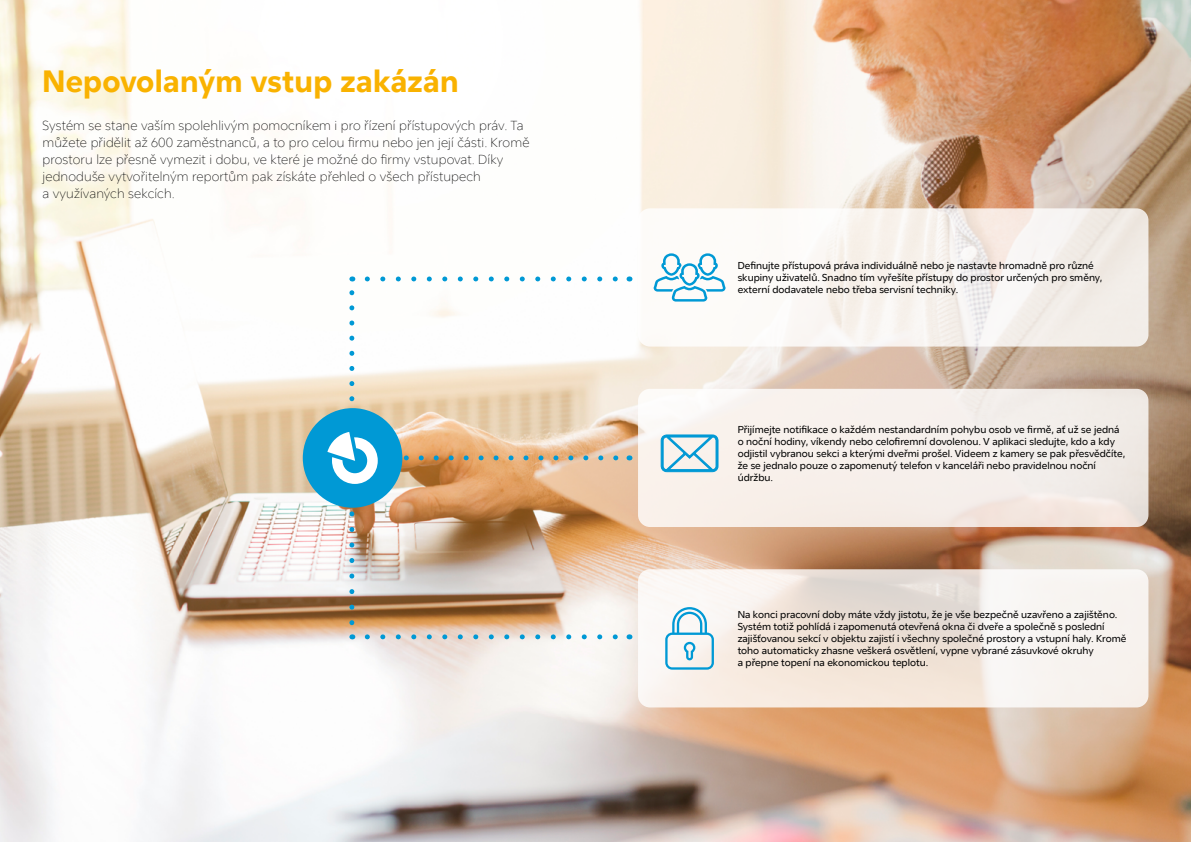
<style>
.page{position:relative;width:1191px;height:842px;background:#fff}
.page>*{position:absolute;margin:0;border:0;box-sizing:border-box;transform-origin:0 0}
.t1{font:600 30px "Jablo";letter-spacing:.01em;color:#f9b200}
.t2{font:100 13px/17px "Jablo";letter-spacing:.01em;color:#000}
.t3{font:10px/12px "Jablo";color:#000}
</style>
<div class="page">
<img style="left:0;top:0;width:1191px;height:842px">
<div style="left:638px;top:208px;width:510px;height:139px;background:linear-gradient(to right,#fffdfb,#f0eae5);border-radius:12px"></div>
<svg style="left:638px;top:569px;width:510px;height:138px"></svg>
<div style="left:638px;top:389px;width:510px;height:138px;background:linear-gradient(to right,#fbf4ef,#f0e9e4);border-radius:12px"></div>
<svg style="left:653px;top:253px;width:72px;height:49px"></svg>
<svg style="left:665px;top:607px;width:49px;height:63px"></svg>
<svg style="left:660px;top:434px;width:58px;height:38px;background:#a3d3e3"></svg>
<div style="left:303px;top:408px;width:99px;height:100px;background:#0099d5;border-radius:50%"></div>
<svg style="left:327px;top:276px;width:294px;height:363px"></svg>
<h1 class="t1" style="left:43px;top:63px;width:417px">Nepovolaným vstup zakázán</h1>
<p class="t2" style="left:43px;top:117px;width:488px">Systém se stane vaším spolehlivým pomocníkem i pro řízení přístupových práv. Ta můžete přidělit až 600 zaměstnanců, a to pro celou firmu nebo jen její části. Kromě prostoru lze přesně vymezit i dobu, ve které je možné do firmy vstupovat. Díky jednoduše vytvořitelným reportům pak získáte přehled o všech přístupech<br>a využívaných sekcích.</p>
<p class="t3" style="left:737px;top:260px;width:366px">Definujte přístupová práva individuálně nebo je nastavte hromadně pro různé skupiny uživatelů. Snadno tím vyřešíte přístupy do prostor určených pro směny, externí dodavatele nebo třeba servisní techniky.</p>
<p class="t3" style="left:737px;top:423px;width:389px">Přijímejte notifikace o každém nestandardním pohybu osob ve firmě, ať už se jedná o noční hodiny, víkendy nebo celofiremní dovolenou. V aplikaci sledujte, kdo a kdy odjistil vybranou sekci a kterými dveřmi prošel. Videem z kamery se pak přesvědčíte, že se jednalo pouze o zapomenutý telefon v kanceláři nebo pravidelnou noční údržbu.</p>
<p class="t3" style="left:737px;top:608px;width:390px">Na konci pracovní doby máte vždy jistotu, že je vše bezpečně uzavřeno a zajištěno.<br>Systém totiž pohlídá i zapomenutá otevřená okna či dveře a společně s poslední zajišťovanou sekcí v objektu zajistí i všechny společné prostory a vstupní haly. Kromě toho automaticky zhasne veškerá osvětlení, vypne vybrané zásuvkové okruhy<br>a přepne topení na ekonomickou teplotu.</p>
</div>
